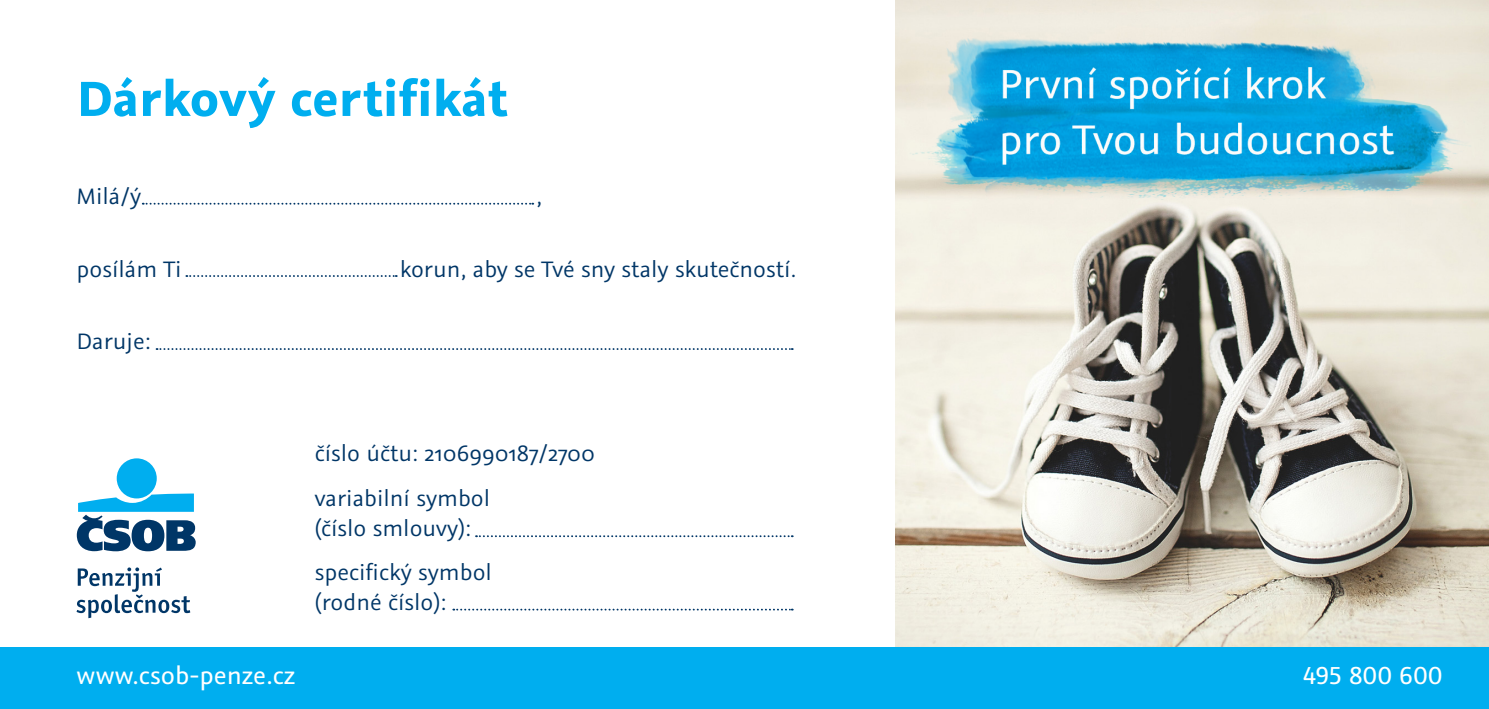
<style>
.page{position:relative;width:1489px;height:709px;background:#fff}
.page>*{position:absolute;margin:0;border:0;box-sizing:border-box;transform-origin:0 0}
.t1{font:700 55px "Graublau Sans";color:#00aeef}
.t2{font:27.5px "Graublau Sans";color:#fff}
.t3{font:25px/30px "Graublau Sans";color:#003667}
</style>
<div class="page">
<img style="left:895px;top:347px;width:593px;height:300px">
<img style="left:895px;top:0;width:593px;height:347px">
<div style="left:0;top:647px;width:1488px;height:62px;background:#00aeef"></div>
<svg style="left:143px;top:203px;width:390px;height:2px"></svg>
<svg style="left:186px;top:275px;width:211px;height:2px"></svg>
<svg style="left:156px;top:348px;width:636px;height:2px"></svg>
<div style="left:117px;top:458px;width:40px;height:40px;background:#00aeef;border-radius:50%"></div>
<svg style="left:77px;top:493px;width:119px;height:58px"></svg>
<svg style="left:77px;top:567px;width:113px;height:51px"></svg>
<svg style="left:476px;top:535px;width:316px;height:2px"></svg>
<svg style="left:453px;top:608px;width:339px;height:2px"></svg>
<p class="t1" style="left:77px;top:63px;width:432px">Dárkový certifikát</p>
<p class="t3" style="left:77px;top:181px;width:66px">Milá/ý</p>
<p class="t3" style="left:536px;top:181px;width:7px">,</p>
<p class="t3" style="left:77px;top:254px;width:106px">posílám Ti</p>
<p class="t3" style="left:400px;top:254px;width:398px">korun, aby se Tvé sny staly skutečností.</p>
<p class="t3" style="left:77px;top:326px;width:76px">Daruje:</p>
<p class="t3" style="left:315px;top:438px;width:282px">číslo účtu: 2106990187/2700</p>
<p class="t3" style="left:315px;top:482px;width:177px">variabilní symbol (číslo smlouvy):</p>
<p class="t3" style="left:315px;top:557px;width:179px">specifický symbol (rodné číslo):</p>
<p class="t2" style="left:77px;top:658px;width:220px">www.csob-penze.cz</p>
<p class="t2" style="left:1303px;top:658px;width:141px">495 800 600</p>
</div>
